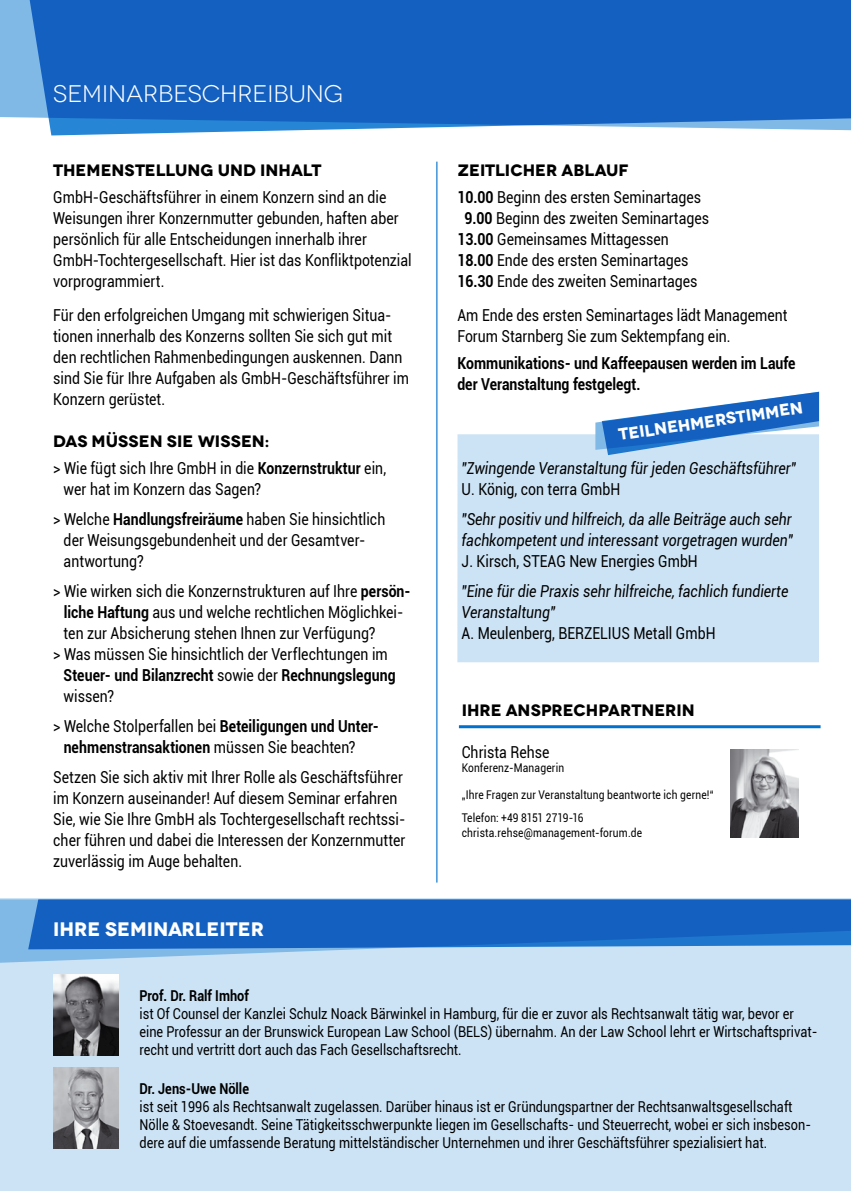
<style>
.page{position:relative;width:851px;height:1191px;background:#fff}
.page>*{position:absolute;margin:0;border:0;box-sizing:border-box;transform-origin:0 0}
.t1{font:24px "Novecentowide";color:#fff}
.t2{font:700 19.5px "Novecentowide";color:#fff}
.t3{font:16.5px/21px "Roboto";color:#000;scale:.85 1}
.t4{font:italic 16.5px/21px "Roboto";color:#000;scale:.85 1}
.t5{font:700 16.5px/21px "Roboto";color:#000;scale:.85 1}
.t6{font:700 16.5px "Novecentowide";color:#000}
.t7{font:700 16.5px "Novecentowide";color:#fff}
.t8{font:15px/18px "Roboto";color:#000;scale:.85 1}
.t9{font:700 15px "Roboto";color:#000;scale:.85 1}
.t10{font:12px/23.4px "Roboto";letter-spacing:.015em;color:#000;scale:.85 1}
.s1{font-weight:700}
.s2{font-weight:400}
</style>
<div class="page">
<div style="left:457px;top:434px;width:362px;height:228px;background:#cce3f5"></div>
<div style="left:0;top:898px;width:850px;height:293px;background:#cce3f5"></div>
<div style="left:0;top:0;width:28px;height:118px;background:#80b8e6"></div>
<svg style="left:28px;top:0;width:822px;height:135px;background:#216bc4"></svg>
<hr style="left:436px;top:162px;width:1px;height:720px;background:#0071ce">
<svg style="left:0;top:899px;width:363px;height:63px;fill:#80b8e6"></svg>
<svg style="left:28px;top:899px;width:822px;height:50px;background:#1b67c3"></svg>
<hr style="left:459px;top:725px;width:361px;height:3px;background:#0071ce">
<img style="left:53px;top:974px;width:65px;height:81px">
<img style="left:53px;top:1067px;width:65px;height:81px">
<svg style="left:595px;top:392px;width:224px;height:63px"></svg>
<img style="left:730px;top:749px;width:68px;height:88px">
<h1 class="t1" style="left:53px;top:80px;width:291px">SEMINARBESCHREIBUNG</h1>
<p class="t6" style="left:53px;top:159px;width:270px">THEMENSTELLUNG UND INHALT</p>
<p class="t3" style="left:53px;top:186px;width:423px">GmbH-Geschäftsführer in einem Konzern sind an die Weisungen ihrer Konzernmutter gebunden, haften aber persönlich für alle Entscheidungen innerhalb ihrer GmbH-Tochtergesellschaft. Hier ist das Konfliktpotenzial vorprogrammiert.</p>
<p class="t3" style="left:53px;top:304px;width:420px">Für den erfolgreichen Umgang mit schwierigen Situa&shy;tionen innerhalb des Konzerns sollten Sie sich gut mit den rechtlichen Rahmenbedingungen auskennen. Dann sind Sie für Ihre Aufgaben als GmbH-Geschäftsführer im Konzern gerüstet.</p>
<p class="t6" style="left:53px;top:431px;width:218px">DAS MÜSSEN SIE WISSEN:</p>
<p class="t3" style="left:64px;top:457px;width:381px;text-indent:-10px">&gt; Wie fügt sich Ihre GmbH in die <span class="s1">Konzernstruktur</span> ein, wer hat im Konzern das Sagen?</p>
<p class="t3" style="left:64px;top:508px;width:380px;text-indent:-10px">&gt; Welche <span class="s1">Handlungsfreiräume</span> haben Sie hinsichtlich der Weisungsgebundenheit und der Gesamtver&shy;antwortung?</p>
<p class="t3" style="left:53px;top:580px;width:422px">&gt; Wie wirken sich die Konzernstrukturen auf Ihre <span class="s1">persön-</span></p>
<p class="t3" style="left:64px;top:601px;width:401px"><span class="s1">liche Haftung</span> aus und welche rechtlichen Möglichkei-</p>
<p class="t3" style="left:64px;top:622px;width:368px">ten zur Absicherung stehen Ihnen zur Verfügung?</p>
<p class="t3" style="left:53px;top:643px;width:395px">&gt; Was müssen Sie hinsichtlich der Verflechtungen im</p>
<p class="t5" style="left:64px;top:664px;width:392px">Steuer- und Bilanzrecht <span class="s2">sowie der</span> Rechnungslegung</p>
<p class="t3" style="left:64px;top:685px;width:61px">wissen?</p>
<p class="t5" style="left:64px;top:715px;width:372px;text-indent:-10px"><span class="s2">&gt; Welche Stolperfallen bei</span> Beteiligungen und Unter&shy;nehmenstransaktionen <span class="s2">müssen Sie beachten?</span></p>
<p class="t3" style="left:53px;top:766px;width:416px">Setzen Sie sich aktiv mit Ihrer Rolle als Geschäftsführer im Konzern auseinander! Auf diesem Seminar erfahren Sie, wie Sie Ihre GmbH als Tochtergesellschaft rechtssi&shy;cher führen und dabei die Interessen der Konzernmutter zuverlässig im Auge behalten.</p>
<p class="t2" style="left:53px;top:917px;width:212px">IHRE SEMINARLEITER</p>
<p class="t6" style="left:457px;top:159px;width:173px">ZEITLICHER ABLAUF</p>
<p class="t3" style="left:457px;top:186px;width:288px"><span class="s1">10.00</span> Beginn des ersten Seminartages</p>
<p class="t3" style="left:464px;top:207px;width:289px"><span class="s1">9.00</span> Beginn des zweiten Seminartages</p>
<p class="t3" style="left:457px;top:228px;width:250px"><span class="s1">13.00</span> Gemeinsames Mittagessen</p>
<p class="t3" style="left:457px;top:249px;width:273px"><span class="s1">18.00</span> Ende des ersten Seminartages</p>
<p class="t3" style="left:457px;top:270px;width:284px"><span class="s1">16.30</span> Ende des zweiten Seminartages</p>
<p class="t3" style="left:457px;top:304px;width:390px">Am Ende des ersten Seminartages lädt Management<br>Forum Starnberg Sie zum Sektempfang ein.</p>
<p class="t5" style="left:457px;top:352px;width:399px">Kommunikations- und Kaffeepausen werden im Laufe der Veranstaltung festgelegt.</p>
<p class="t7" style="left:617px;top:424px;width:188px;rotate:-8deg">TEILNEHMERSTIMMEN</p>
<p class="t4" style="left:461px;top:457px;width:394px">"Zwingende Veranstaltung für jeden Geschäftsführer"</p>
<p class="t3" style="left:461px;top:478px;width:188px">U. König, con terra GmbH</p>
<p class="t4" style="left:461px;top:508px;width:391px">"Sehr positiv und hilfreich, da alle Beiträge auch sehr fachkompetent und interessant vorgetragen wurden"</p>
<p class="t3" style="left:461px;top:550px;width:279px">J. Kirsch, STEAG New Energies GmbH</p>
<p class="t4" style="left:461px;top:580px;width:386px">"Eine für die Praxis sehr hilfreiche, fachlich fundierte<br>Veranstaltung"</p>
<p class="t3" style="left:461px;top:622px;width:300px">A. Meulenberg, BERZELIUS Metall GmbH</p>
<p class="t6" style="left:461px;top:699px;width:234px">IHRE ANSPRECHPARTNERIN</p>
<p class="t3" style="left:461px;top:741px;width:105px">Christa Rehse</p>
<p class="t10" style="left:461px;top:756px;width:122px">Konferenz-Managerin</p>
<p class="t10" style="left:461px;top:782px;width:298px">„Ihre Fragen zur Veranstaltung beantworte ich gerne!“<br>Telefon: +49 8151 2719-16</p>
<p class="t10" style="left:461px;top:820px;width:214px">christa.rehse@management-forum.de</p>
<p class="t9" style="left:139px;top:985px;width:130px">Prof. Dr. Ralf Imhof</p>
<p class="t8" style="left:139px;top:1004px;width:799px">ist Of Counsel der Kanzlei Schulz Noack Bärwinkel in Hamburg, für die er zuvor als Rechtsanwalt tätig war, bevor er eine Professur an der Brunswick European Law School (BELS) übernahm. An der Law School lehrt er Wirtschaftsprivat&shy;recht und vertritt dort auch das Fach Gesellschaftsrecht.</p>
<p class="t9" style="left:139px;top:1078px;width:130px">Dr. Jens-Uwe Nölle</p>
<p class="t8" style="left:139px;top:1097px;width:791px">ist seit 1996 als Rechtsanwalt zugelassen. Darüber hinaus ist er Gründungspartner der Rechtsanwaltsgesellschaft<br>Nölle &amp; Stoevesandt. Seine Tätigkeitsschwerpunkte liegen im Gesellschafts- und Steuerrecht, wobei er sich insbeson&shy;dere auf die umfassende Beratung mittelständischer Unternehmen und ihrer Geschäftsführer spezialisiert hat.</p>
</div>
